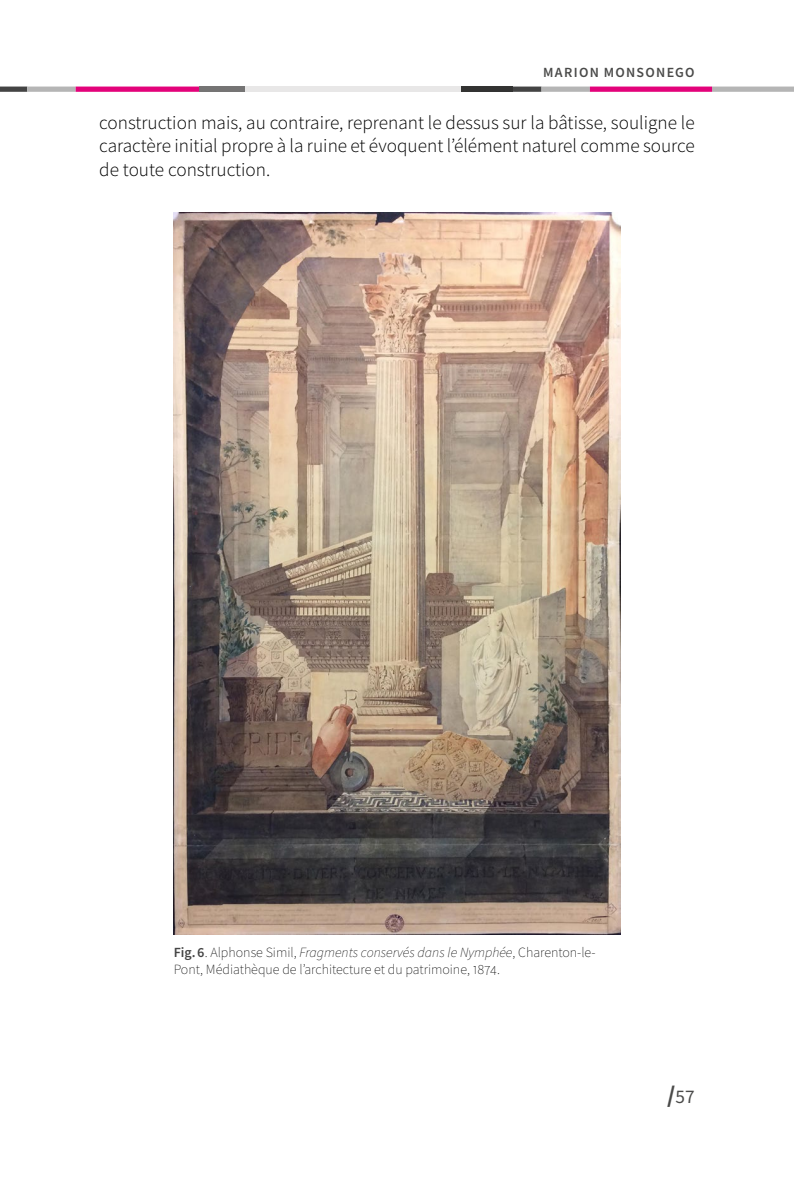
<style>
.page{position:relative;width:794px;height:1191px;background:#fff}
.page>*{position:absolute;margin:0;border:0;box-sizing:border-box;transform-origin:0 0}
.t1{font:300 19.25px/23.6px "Source Sans Pro";color:#000;text-align:justify}
.t2{font:19.25px "Source Sans Pro";color:#4a4a49}
.t3{font:200 14px/17.5px "Source Sans Pro";color:#000}
.t4{font:600 14px "Source Sans Pro";letter-spacing:.09em;color:#4a4a49}
.s1{font-weight:600;color:#444}
.s2{font-style:italic}
.s3{font-weight:700;font-size:24.5px}
</style>
<div class="page">
<svg style="left:0;top:87px;width:794px;height:5px;background:#c1538e"></svg>
<div style="left:199px;top:87px;width:46px;height:5px;background:#757474"></div>
<div style="left:245px;top:87px;width:216px;height:5px;background:#e8e7e7"></div>
<div style="left:461px;top:87px;width:52px;height:5px;background:#333332"></div>
<img style="left:174px;top:212px;width:446px;height:722px">
<p class="t4" style="left:543px;top:63px;width:22px">MARION</p>
<p class="t4" style="left:604px;top:63px;width:92px">MONSONEGO</p>
<p class="t1" style="left:99px;top:110px;width:597px">construction mais, au contraire, reprenant le dessus sur la bâtisse, souligne le caractère initial propre à la ruine et évoquent l’élément naturel comme source de toute construction.</p>
<p class="t3" style="left:174px;top:943px;width:423px"><span class="s1">FIG. 6</span>. Alphonse Simil, <span class="s2">Fragments conservés dans le Nymphée</span>, Charenton-le-<br>Pont, Médiathèque de l’architecture et du patrimoine, 1874.</p>
<p class="t2" style="left:667px;top:1084px;width:29px"><span class="s3">/</span>57</p>
</div>
